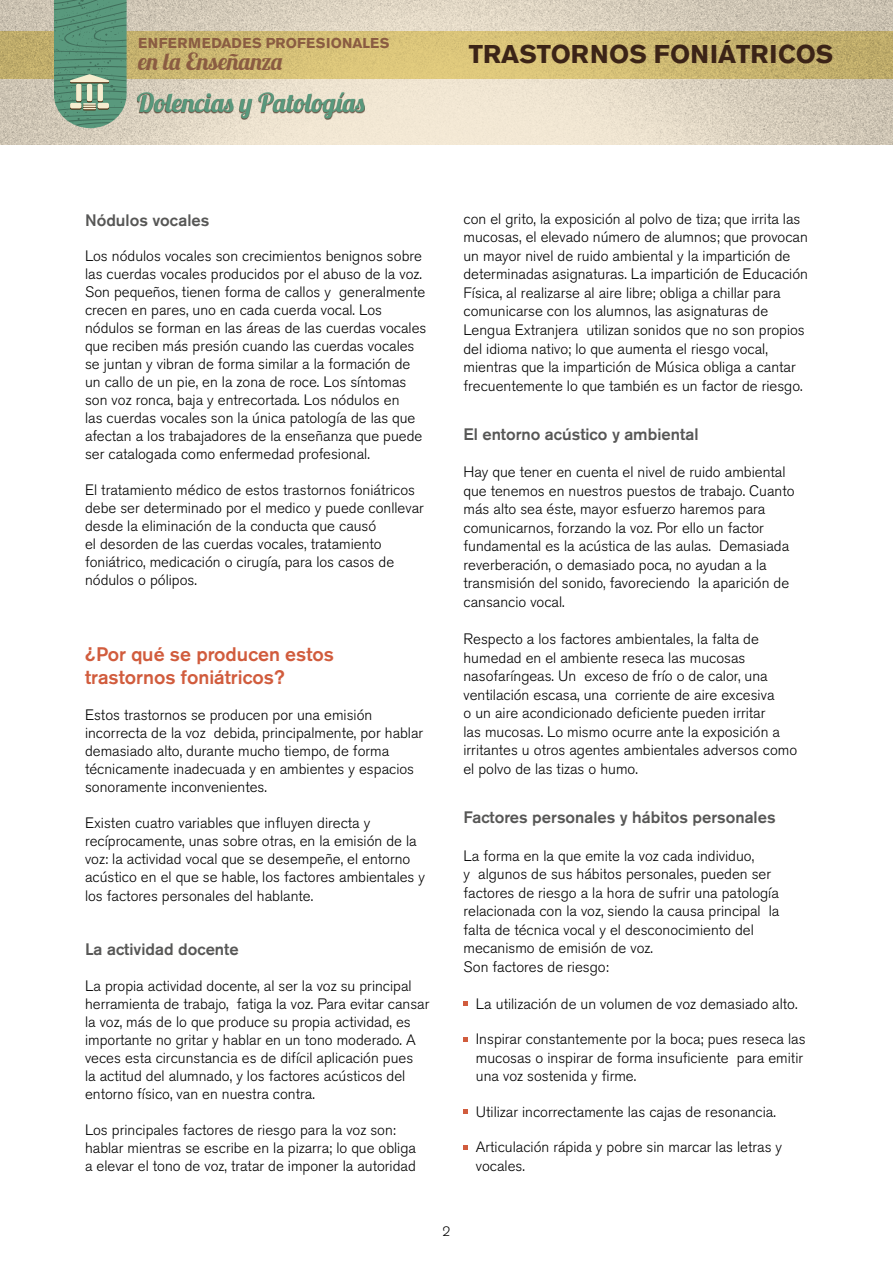
<style>
.page{position:relative;width:893px;height:1263px;background:#fff}
.page>*{position:absolute;margin:0;border:0;box-sizing:border-box;transform-origin:0 0}
.t1{font:26.25px "Lobster 1.3";color:#59997d}
.t2{font:700 25.5px "Akzidenz Grotesk BE";color:#3b2417}
.t3{font:23.7px "Lobster 1.3";color:#8a5c42}
.t4{font:500 19.5px/23.4px "Akzidenz Grotesk BE";color:#d15c3d}
.t5{font:500 16.5px "Akzidenz Grotesk BE";color:#575756}
.t6{font:300 15px/18px "Akzidenz Grotesk BE";color:#000}
.t7{font:700 14.1px "Akzidenz Grotesk BE";letter-spacing:.04em;color:#8a5c42}
.t8{font:300 13.5px "Akzidenz Grotesk BE";color:#000}
</style>
<div class="page">
<img style="left:0;top:0;width:893px;height:145px">
<svg style="left:54px;top:0;width:73px;height:128px;background:#679a7f"></svg>
<div style="left:137px;top:93px;width:228px;height:27px;background:#3b2417;opacity:.75"></div>
<svg style="left:463px;top:1001px;width:5px;height:5px"></svg>
<svg style="left:463px;top:1037px;width:5px;height:4px"></svg>
<svg style="left:463px;top:1109px;width:5px;height:5px"></svg>
<svg style="left:463px;top:1145px;width:5px;height:4px"></svg>
<p class="t7" style="left:138px;top:35px;width:188px">ENFERMEDADES PROFESIONA</p>
<p class="t7" style="left:362px;top:35px;width:28px">LES</p>
<h3 class="t3" style="left:138px;top:47px;width:146px">en la Enseñanza</h3>
<h1 class="t1" style="left:137px;top:86px;width:230px">Dolencias y Patologías</h1>
<h2 class="t2" style="left:469px;top:39px;width:366px">TRASTORNOS FONIÁTRICOS</h2>
<p class="t5" style="left:85px;top:210px;width:126px">Nódulos vocales</p>
<p class="t6" style="left:85px;top:247px;width:343px">Los nódulos vocales son crecimientos benignos sobre las cuerdas vocales producidos por el abuso de la voz.<br>Son pequeños, tienen forma de callos y generalmente crecen en pares, uno en cada cuerda vocal. Los nódulos se forman en las áreas de las cuerdas vocales que reciben más presión cuando las cuerdas vocales se juntan y vibran de forma similar a la formación de un callo de un pie, en la zona de roce. Los síntomas son voz ronca, baja y entrecortada. Los nódulos en<br>las cuerdas vocales son la única patología de las que afectan a los trabajadores de la enseñanza que puede ser catalogada como enfermedad profesional.</p>
<p class="t6" style="left:85px;top:481px;width:340px">El tratamiento médico de estos trastornos foniátricos debe ser determinado por el medico y puede conllevar desde la eliminación de la conducta que causó<br>el desorden de las cuerdas vocales, tratamiento foniátrico, medicación o cirugía, para los casos de nódulos o pólipos.</p>
<h3 class="t4" style="left:85px;top:642px;width:250px">¿Por qué se producen estos trastornos foniátricos?</h3>
<p class="t6" style="left:85px;top:706px;width:340px">Estos trastornos se producen por una emisión incorrecta de la voz debida, principalmente, por hablar demasiado alto, durante mucho tiempo, de forma técnicamente inadecuada y en ambientes y espacios sonoramente inconvenientes.</p>
<p class="t6" style="left:85px;top:814px;width:342px">Existen cuatro variables que influyen directa y recíprocamente, unas sobre otras, en la emisión de la voz: la actividad vocal que se desempeñe, el entorno acústico en el que se hable, los factores ambientales y los factores personales del hablante.</p>
<p class="t5" style="left:85px;top:939px;width:155px">La actividad docente</p>
<p class="t6" style="left:85px;top:977px;width:346px">La propia actividad docente, al ser la voz su principal herramienta de trabajo, fatiga la voz. Para evitar cansar la voz, más de lo que produce su propia actividad, es importante no gritar y hablar en un tono moderado. A veces esta circunstancia es de difícil aplicación pues<br>la actitud del alumnado, y los factores acústicos del entorno físico, van en nuestra contra.</p>
<p class="t6" style="left:85px;top:1121px;width:332px">Los principales factores de riesgo para la voz son: hablar mientras se escribe en la pizarra; lo que obliga a elevar el tono de voz, tratar de imponer la autoridad</p>
<p class="t6" style="left:463px;top:210px;width:346px;line-height:18.6px">con el grito, la exposición al polvo de tiza; que irrita las mucosas, el elevado número de alumnos; que provocan un mayor nivel de ruido ambiental y la impartición de determinadas asignaturas. La impartición de Educación Física, al realizarse al aire libre; obliga a chillar para comunicarse con los alumnos, las asignaturas de Lengua Extranjera utilizan sonidos que no son propios del idioma nativo; lo que aumenta el riesgo vocal, mientras que la impartición de Música obliga a cantar frecuentemente lo que también es un factor de riesgo.</p>
<p class="t5" style="left:463px;top:424px;width:237px">El entorno acústico y ambiental</p>
<p class="t6" style="left:463px;top:463px;width:333px;line-height:18.6px">Hay que tener en cuenta el nivel de ruido ambiental que tenemos en nuestros puestos de trabajo. Cuanto más alto sea éste, mayor esfuerzo haremos para comunicarnos, forzando la voz. Por ello un factor fundamental es la acústica de las aulas. Demasiada reverberación, o demasiado poca, no ayudan a la transmisión del sonido, favoreciendo la aparición de cansancio vocal.</p>
<p class="t6" style="left:463px;top:630px;width:335px;line-height:18.6px">Respecto a los factores ambientales, la falta de humedad en el ambiente reseca las mucosas nasofaríngeas. Un exceso de frío o de calor, una ventilación escasa, una corriente de aire excesiva<br>o un aire acondicionado deficiente pueden irritar<br>las mucosas. Lo mismo ocurre ante la exposición a irritantes u otros agentes ambientales adversos como el polvo de las tizas o humo.</p>
<p class="t5" style="left:463px;top:807px;width:314px">Factores personales y hábitos personales</p>
<p class="t6" style="left:463px;top:846px;width:317px;line-height:18.6px">La forma en la que emite la voz cada individuo,<br>y algunos de sus hábitos personales, pueden ser factores de riesgo a la hora de sufrir una patología relacionada con la voz, siendo la causa principal la falta de técnica vocal y el desconocimiento del mecanismo de emisión de voz.<br>Son factores de riesgo:</p>
<p class="t6" style="left:476px;top:995px;width:323px">La utilización de un volumen de voz demasiado alto.</p>
<p class="t6" style="left:476px;top:1030px;width:331px;line-height:18.5px">Inspirar constantemente por la boca; pues reseca las mucosas o inspirar de forma insuficiente para emitir una voz sostenida y firme.</p>
<p class="t6" style="left:476px;top:1103px;width:302px">Utilizar incorrectamente las cajas de resonancia.</p>
<p class="t6" style="left:476px;top:1138px;width:308px;line-height:18.5px">Articulación rápida y pobre sin marcar las letras y vocales.</p>
<p class="t8" style="left:443px;top:1224px;width:9px">2</p>
</div>
